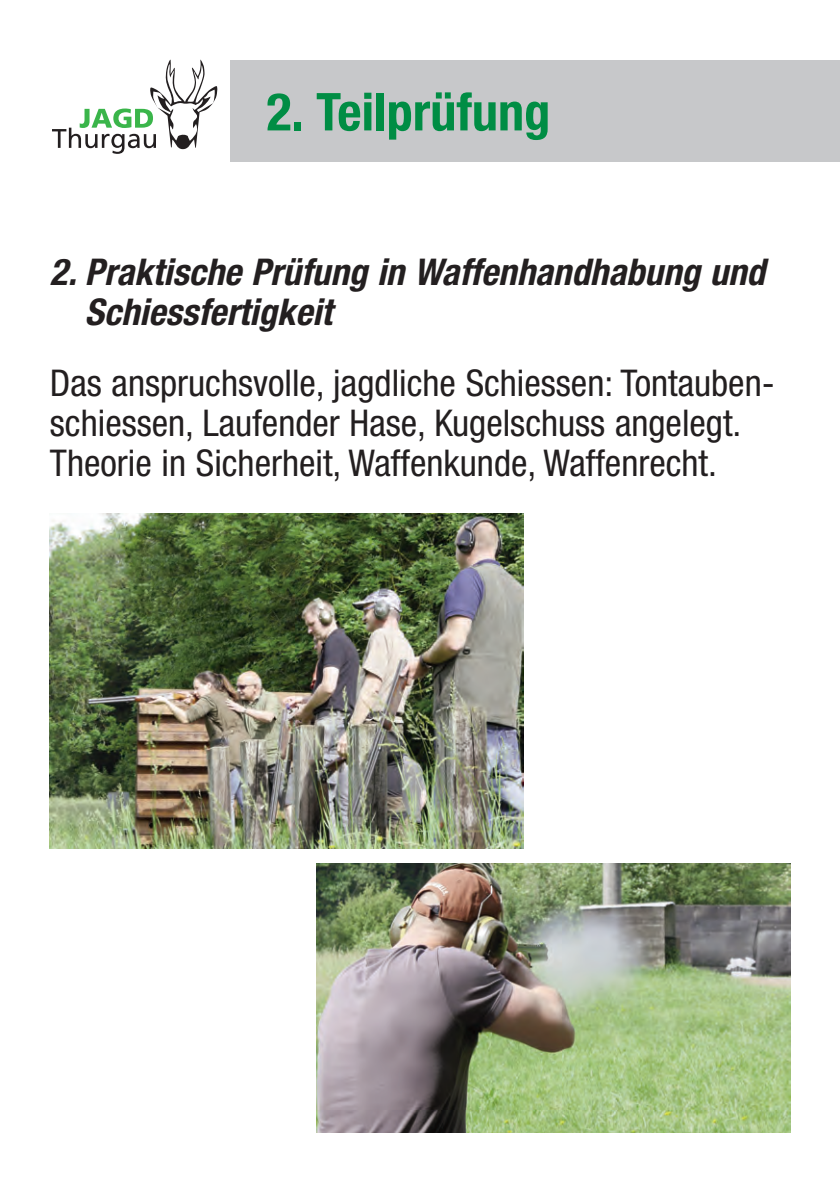
<style>
.page{position:relative;width:840px;height:1191px;background:#fff}
.page>*{position:absolute;margin:0;border:0;box-sizing:border-box;transform-origin:0 0}
.t1{font:700 condensed 52.2px "Helvetica Neue LT";color:#008d44}
.t2{font:condensed 36.8px/40px "Helvetica Neue LT";color:#231f20}
.t3{font:italic 700 condensed 36.8px/40px "Helvetica Neue LT";color:#231f20}
</style>
<div class="page">
<div style="left:230px;top:60px;width:609px;height:102px;background:#c7c8ca"></div>
<img style="left:316px;top:863px;width:474px;height:269px">
<img style="left:49px;top:513px;width:474px;height:336px">
<svg style="left:52px;top:60px;width:166px;height:94px"></svg>
<h1 class="t1" style="left:266px;top:93px;width:285px">2. Teilprüfung</h1>
<p class="t3" style="left:85px;top:255px;width:681px;text-indent:-35px">2. Praktische Prüfung in Waffenhandhabung und<br>Schiessfertigkeit</p>
<p class="t2" style="left:50px;top:366px;width:726px">Das anspruchsvolle, jagdliche Schiessen: Tontauben&shy;schiessen, Laufender Hase, Kugelschuss angelegt.<br>Theorie in Sicherheit, Waffenkunde, Waffenrecht.</p>
</div>
